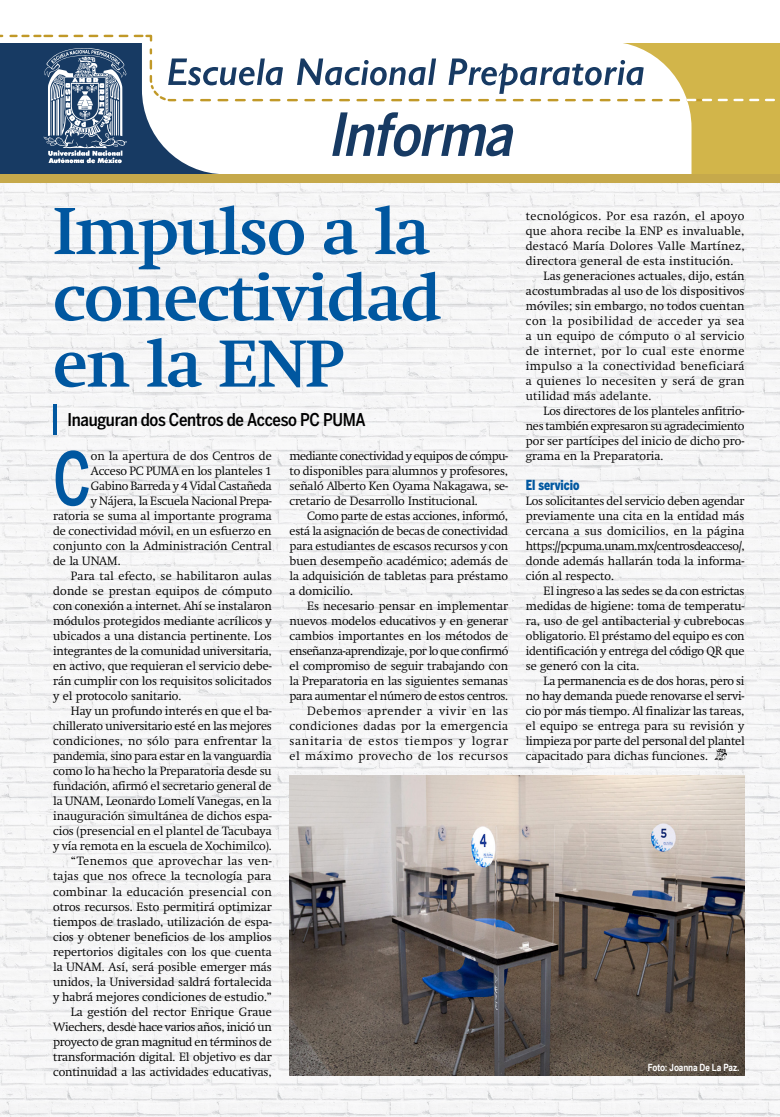
<style>
.page{position:relative;width:780px;height:1117px;background:#fff}
.page>*{position:absolute;margin:0;border:0;box-sizing:border-box;transform-origin:0 0}
.t1{font:500 72.62px "Benton Sans Cond";color:#0057a0;scale:.87 1}
.t2{font:700 65px/66.2px "Swift";letter-spacing:-.02em;color:#0057a0}
.t3{font:italic 500 58.75px "Benton Sans Cond";color:#173a63}
.t4{font:500 17.5px "Benton Sans Cond";letter-spacing:-.02em;color:#000}
.t5{font:900 13.75px "Benton Sans Cond";color:#0057a0;scale:.87 1}
.t6{font:300 11.88px/15px "Swift";color:#000;text-align:justify}
.t7{font:300 11.88px "Swift";letter-spacing:.02em;color:#000}
.t8{font:300 11.88px "Swift";letter-spacing:-.025em;color:#000}
.t9{font:300 11.88px "Swift";letter-spacing:-.02em;color:#000}
.t10{font:300 11.88px "Swift";letter-spacing:.025em;color:#000}
.t11{font:300 11.88px "Swift";letter-spacing:.03em;color:#000}
.t12{font:300 11.88px "Swift";letter-spacing:-.03em;color:#000}
.t13{font:300 11.88px "Swift";letter-spacing:.035em;color:#000}
.t14{font:300 11.88px "Swift";letter-spacing:.05em;color:#000}
.t15{font:300 11.88px "Swift";letter-spacing:.04em;color:#000}
.t16{font:700 10px "Arial Narrow";letter-spacing:-.015em;color:#fff}
</style>
<div class="page">
<img style="left:0;top:183px;width:780px;height:316px">
<img style="left:0;top:499px;width:780px;height:316px">
<img style="left:0;top:815px;width:780px;height:301px">
<div style="left:0;top:43px;width:236px;height:131px;background:#173a63"></div>
<div style="left:612px;top:43px;width:168px;height:132px;background:#d2b54a"></div>
<svg style="left:184px;top:163px;width:507px;height:11px"></svg>
<div style="left:0;top:174px;width:780px;height:9px;background:#c6a94b"></div>
<svg style="left:11px;top:34px;width:764px;height:129px"></svg>
<hr style="left:53px;top:404px;width:4px;height:30px;background:#0057a0">
<svg style="left:714px;top:748px;width:13px;height:12px"></svg>
<img style="left:289px;top:774px;width:455px;height:301px">
<h3 class="t3" style="left:328px;top:100px;width:198px">Informa</h3>
<h2 class="t2" style="left:53px;top:198px;width:390px">Impulso a la conectividad en la ENP</h2>
<h3 class="t4" style="left:68px;top:409px;width:300px">Inauguran dos Centros de Acceso PC PUMA</h3>
<p class="t6" style="left:289px;top:448px;width:220px">mediante conectividad y equipos de cómpu&shy;to disponibles para alumnos y profesores, señaló Alberto Ken Oyama Nakagawa, se&shy;cretario de Desarrollo Institucional.</p>
<p class="t6" style="left:289px;top:508px;width:220px;text-indent:18px">Como parte de estas acciones, informó, está la asignación de becas de conectividad para estudiantes de escasos recursos y con buen desempeño académico; además de la adquisición de tabletas para préstamo a domicilio.</p>
<p class="t6" style="left:289px;top:598px;width:220px;text-align:right">Es necesario pensar en implementar nuevos modelos educativos y en generar cambios importantes en los métodos de enseñanza-aprendizaje, por lo que confirmó el compromiso de seguir trabajando con la Preparatoria en las siguientes semanas para aumentar el número de estos centros.<br>Debemos aprender a vivir en las condiciones dadas por la emergencia sanitaria de estos tiempos y lograr el máximo provecho de los recursos</p>
<h1 class="t1" style="left:53px;top:436px;width:45px">C</h1>
<p class="t6" style="left:91px;top:448px;width:182px">on la apertura de dos Centros de</p>
<p class="t6" style="left:91px;top:463px;width:182px">Acceso PC PUMA en los planteles 1</p>
<p class="t8" style="left:91px;top:479px;width:182px">Gabino Barreda y 4 Vidal Castañeda</p>
<p class="t9" style="left:91px;top:494px;width:182px">y Nájera, la Escuela Nacional Prepa-</p>
<p class="t6" style="left:53px;top:508px;width:220px">ratoria se suma al importante programa</p>
<p class="t6" style="left:53px;top:523px;width:220px">de conectividad móvil, en un esfuerzo en</p>
<p class="t6" style="left:53px;top:538px;width:220px">conjunto con la Administración Central</p>
<p class="t6" style="left:53px;top:553px;width:69px">de la UNAM.</p>
<p class="t6" style="left:71px;top:568px;width:202px">Para tal efecto, se habilitaron aulas</p>
<p class="t7" style="left:53px;top:584px;width:220px">donde se prestan equipos de cómputo</p>
<p class="t6" style="left:53px;top:598px;width:220px">con conexión a internet. Ahí se instalaron</p>
<p class="t6" style="left:53px;top:613px;width:220px">módulos protegidos mediante acrílicos y</p>
<p class="t6" style="left:53px;top:628px;width:220px">ubicados a una distancia pertinente. Los</p>
<p class="t9" style="left:53px;top:644px;width:220px">integrantes de la comunidad universitaria,</p>
<p class="t6" style="left:53px;top:658px;width:220px">en activo, que requieran el servicio debe-</p>
<p class="t6" style="left:53px;top:673px;width:220px">rán cumplir con los requisitos solicitados</p>
<p class="t6" style="left:53px;top:688px;width:130px">y el protocolo sanitario.</p>
<p class="t6" style="left:71px;top:703px;width:202px">Hay un profundo interés en que el ba-</p>
<p class="t9" style="left:53px;top:719px;width:220px">chillerato universitario esté en las mejores</p>
<p class="t7" style="left:53px;top:734px;width:220px">condiciones, no sólo para enfrentar la</p>
<p class="t8" style="left:53px;top:749px;width:220px">pandemia, sino para estar en la vanguardia</p>
<p class="t6" style="left:53px;top:763px;width:220px">como lo ha hecho la Preparatoria desde su</p>
<p class="t6" style="left:53px;top:778px;width:220px">fundación, afirmó el secretario general de</p>
<p class="t6" style="left:53px;top:793px;width:220px">la UNAM, Leonardo Lomelí Vanegas, en la</p>
<p class="t6" style="left:53px;top:808px;width:220px">inauguración simultánea de dichos espa-</p>
<p class="t6" style="left:53px;top:823px;width:220px">cios (presencial en el plantel de Tacubaya</p>
<p class="t6" style="left:53px;top:838px;width:220px">y vía remota en la escuela de Xochimilco).</p>
<p class="t11" style="left:71px;top:854px;width:202px">“Tenemos que aprovechar las ven-</p>
<p class="t6" style="left:53px;top:868px;width:220px">tajas que nos ofrece la tecnología para</p>
<p class="t10" style="left:53px;top:884px;width:220px">combinar la educación presencial con</p>
<p class="t6" style="left:53px;top:898px;width:220px">otros recursos. Esto permitirá optimizar</p>
<p class="t6" style="left:53px;top:913px;width:220px">tiempos de traslado, utilización de espa-</p>
<p class="t6" style="left:53px;top:928px;width:220px">cios y obtener beneficios de los amplios</p>
<p class="t6" style="left:53px;top:943px;width:220px">repertorios digitales con los que cuenta</p>
<p class="t6" style="left:53px;top:958px;width:220px">la UNAM. Así, será posible emerger más</p>
<p class="t6" style="left:53px;top:973px;width:220px">unidos, la Universidad saldrá fortalecida</p>
<p class="t6" style="left:53px;top:988px;width:220px">y habrá mejores condiciones de estudio.”</p>
<p class="t6" style="left:71px;top:1003px;width:202px">La gestión del rector Enrique Graue</p>
<p class="t8" style="left:53px;top:1019px;width:220px">Wiechers, desde hace varios años, inició un</p>
<p class="t8" style="left:53px;top:1034px;width:220px">proyecto de gran magnitud en términos de</p>
<p class="t6" style="left:53px;top:1048px;width:220px">transformación digital. El objetivo es dar</p>
<p class="t6" style="left:53px;top:1063px;width:220px">continuidad a las actividades educativas,</p>
<p class="t13" style="left:526px;top:209px;width:220px">tecnológicos. Por esa razón, el apoyo</p>
<p class="t7" style="left:526px;top:224px;width:220px">que ahora recibe la ENP es invaluable,</p>
<p class="t10" style="left:526px;top:239px;width:220px">destacó María Dolores Valle Martínez,</p>
<p class="t7" style="left:526px;top:254px;width:209px">directora general de esta institución.</p>
<p class="t6" style="left:543px;top:268px;width:202px">Las generaciones actuales, dijo, están</p>
<p class="t6" style="left:526px;top:283px;width:220px">acostumbradas al uso de los dispositivos</p>
<p class="t6" style="left:526px;top:298px;width:220px">móviles; sin embargo, no todos cuentan</p>
<p class="t14" style="left:526px;top:314px;width:220px">con la posibilidad de acceder ya sea</p>
<p class="t10" style="left:526px;top:329px;width:220px">a un equipo de cómputo o al servicio</p>
<p class="t15" style="left:526px;top:344px;width:220px">de internet, por lo cual este enorme</p>
<p class="t11" style="left:526px;top:359px;width:220px">impulso a la conectividad beneficiará</p>
<p class="t11" style="left:526px;top:374px;width:220px">a quienes lo necesiten y será de gran</p>
<p class="t7" style="left:526px;top:389px;width:127px">utilidad más adelante.</p>
<p class="t6" style="left:543px;top:403px;width:202px">Los directores de los planteles anfitrio-</p>
<p class="t12" style="left:526px;top:419px;width:220px">nes también expresaron su agradecimiento</p>
<p class="t6" style="left:526px;top:433px;width:220px">por ser partícipes del inicio de dicho pro-</p>
<p class="t6" style="left:526px;top:448px;width:139px">grama en la Preparatoria.</p>
<p class="t5" style="left:526px;top:477px;width:63px">El servicio</p>
<p class="t6" style="left:526px;top:493px;width:220px">Los solicitantes del servicio deben agendar previamente una cita en la entidad más cercana a sus domicilios, en la página https://pcpuma.unam.mx/centrosdeacceso/, donde además hallarán toda la informa&shy;ción al respecto.</p>
<p class="t6" style="left:526px;top:583px;width:220px;text-indent:18px">El ingreso a las sedes se da con estrictas medidas de higiene: toma de temperatu&shy;ra, uso de gel antibacterial y cubrebocas obligatorio. El préstamo del equipo es con identificación y entrega del código QR que se generó con la cita.</p>
<p class="t6" style="left:526px;top:673px;width:220px;text-indent:18px">La permanencia es de dos horas, pero si no hay demanda puede renovarse el servi&shy;cio por más tiempo. Al finalizar las tareas, el equipo se entrega para su revisión y limpieza por parte del personal del plantel capacitado para dichas funciones.</p>
<p class="t16" style="left:647px;top:1059px;width:93px">Foto: Joanna De La Paz.</p>
</div>
